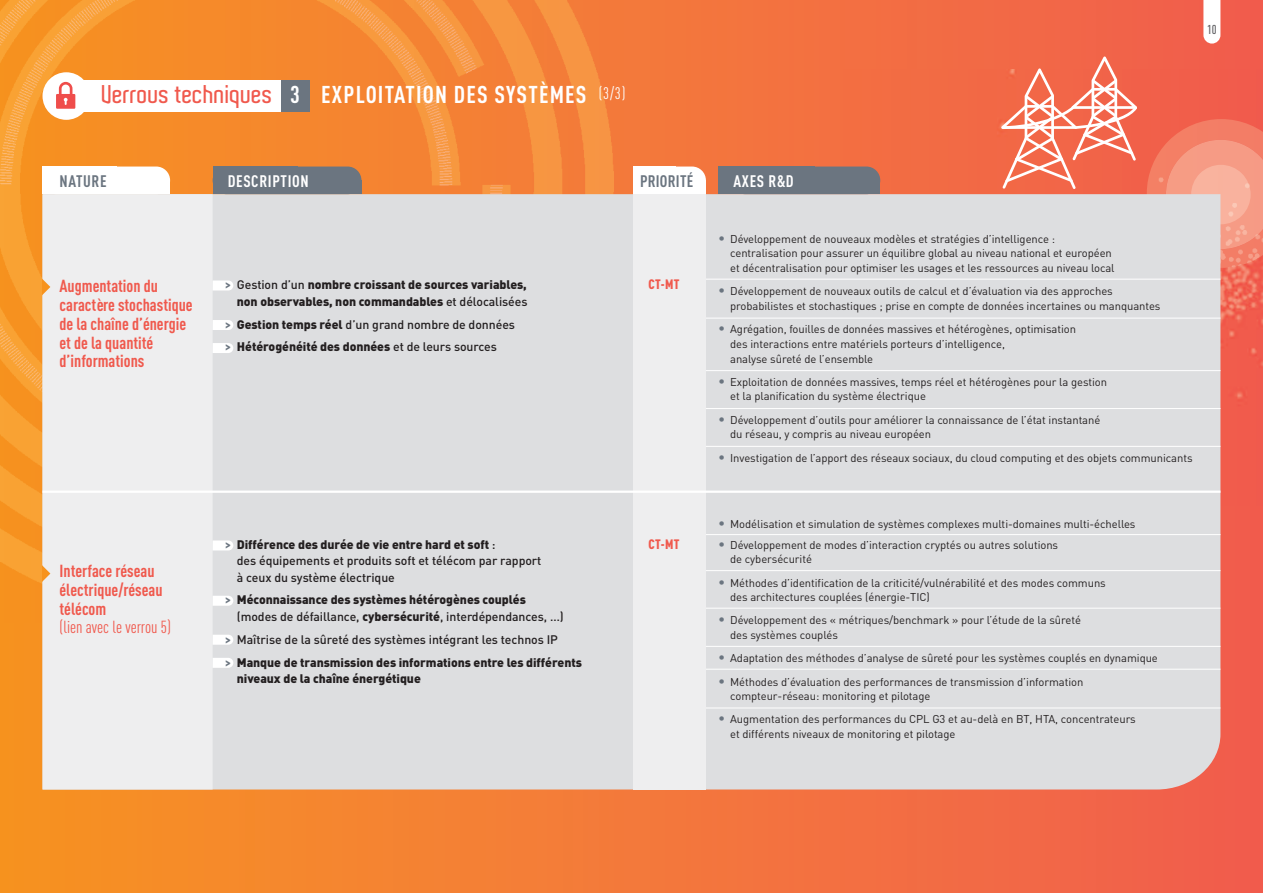
<style>
.page{position:relative;width:1263px;height:893px;background:#fff}
.page>*{position:absolute;margin:0;border:0;box-sizing:border-box;transform-origin:0 0}
.t1{font:700 24px "DIN Cond";letter-spacing:.05em;color:#fff}
.t2{font:700 17.25px/18.8px "DIN Cond";color:#f0594d}
.t3{font:17.25px "DIN Cond";color:#f0594d}
.t4{font:700 16.5px "DIN Cond";letter-spacing:.04em;color:#fff}
.t5{font:700 16.5px "DIN Cond";letter-spacing:.015em;color:#6b7580}
.t6{font:900 13.5px "DIN Cond";letter-spacing:.03em;color:#f0594d}
.t7{font:500 12.75px "DIN Cond";color:#636366}
.t8{font:900 12.3px/16.5px "DIN";letter-spacing:-.005em;color:#231f20}
.t9{font:500 12.3px/16.5px "DIN";letter-spacing:-.005em;color:#231f20}
.t10{font:11.25px/14.7px "DIN";letter-spacing:-.005em;color:#231f20}
.s1{font-family:"Aldo";font-weight:600;font-size:24.75px;color:#f0594d}
.s2{font-family:"DIN Cond";color:#6b7580}
.s3{font-weight:500}
.s4{font-family:"DIN Cond";font-weight:900;color:#6b7580}
.s5{font-weight:900}
.s6{font-family:"DIN Cond";font-weight:900;font-size:13.5px;color:#6b7580}
</style>
<div class="page">
<div style="left:0;top:0;width:1263px;height:893px;background:linear-gradient(to right,#f69423,#f15d50)"></div>
<img style="left:843px;top:70px;width:420px;height:435px">
<img style="left:1147px;top:119px;width:116px;height:149px">
<img style="left:1166px;top:140px;width:97px;height:109px">
<img style="left:1191px;top:165px;width:59px;height:59px">
<img style="left:0;top:0;width:613px;height:623px">
<div style="left:213px;top:194px;width:1007px;height:595px;background:#dddee0"></div>
<div style="left:43px;top:194px;width:170px;height:595px;background:#eeeeef"></div>
<div style="left:213px;top:167px;width:148px;height:27px;background:#6b7580;border-radius:14px"></div>
<div style="left:213px;top:181px;width:148px;height:13px;background:#6b7580"></div>
<div style="left:213px;top:167px;width:85px;height:27px;background:#6b7580"></div>
<div style="left:43px;top:167px;width:127px;height:27px;background:#fff;border-radius:14px"></div>
<div style="left:43px;top:180px;width:127px;height:14px;background:#fff"></div>
<div style="left:43px;top:167px;width:74px;height:27px;background:#fff"></div>
<div style="left:634px;top:167px;width:72px;height:27px;background:#fff;border-radius:14px"></div>
<div style="left:634px;top:180px;width:72px;height:14px;background:#fff"></div>
<div style="left:634px;top:167px;width:42px;height:27px;background:#fff"></div>
<div style="left:731px;top:167px;width:149px;height:27px;background:#6b7580;border-radius:14px"></div>
<div style="left:731px;top:181px;width:149px;height:13px;background:#6b7580"></div>
<div style="left:719px;top:167px;width:96px;height:27px;background:#6b7580"></div>
<div style="left:634px;top:194px;width:72px;height:595px;background:#eeeeef"></div>
<div style="left:53px;top:81px;width:238px;height:31px;background:#fff"></div>
<div style="left:281px;top:81px;width:29px;height:31px;background:#6b7580"></div>
<hr style="left:43px;top:491px;width:1177px;height:2px;background:#fff">
<hr style="left:706px;top:279px;width:514px;height:1px;background:#fff">
<hr style="left:706px;top:318px;width:514px;height:1px;background:#fff">
<hr style="left:706px;top:370px;width:514px;height:1px;background:#fff">
<hr style="left:706px;top:408px;width:514px;height:1px;background:#fff">
<hr style="left:706px;top:446px;width:514px;height:1px;background:#fff">
<hr style="left:706px;top:534px;width:514px;height:1px;background:#fff">
<hr style="left:706px;top:570px;width:514px;height:1px;background:#fff">
<hr style="left:706px;top:608px;width:514px;height:1px;background:#fff">
<hr style="left:706px;top:646px;width:514px;height:1px;background:#fff">
<hr style="left:706px;top:669px;width:514px;height:1px;background:#fff">
<hr style="left:706px;top:708px;width:514px;height:1px;background:#fff">
<div style="left:43px;top:72px;width:47px;height:48px;background:#fff;border-radius:24px"></div>
<svg style="left:56px;top:82px;width:19px;height:27px"></svg>
<svg style="left:213px;top:280px;width:20px;height:10px"></svg>
<svg style="left:213px;top:320px;width:20px;height:10px"></svg>
<svg style="left:213px;top:343px;width:20px;height:10px"></svg>
<svg style="left:213px;top:658px;width:20px;height:10px"></svg>
<svg style="left:213px;top:540px;width:20px;height:10px"></svg>
<svg style="left:213px;top:596px;width:20px;height:10px"></svg>
<svg style="left:213px;top:635px;width:20px;height:10px"></svg>
<svg style="left:43px;top:275px;width:7px;height:24px"></svg>
<svg style="left:43px;top:561px;width:7px;height:25px"></svg>
<svg style="left:1203px;top:0;width:17px;height:44px"></svg>
<svg style="left:1001px;top:57px;width:136px;height:132px"></svg>
<h1 class="t1" style="left:102px;top:86px;width:525px"><span class="s1">Verrous techniques</span> 3 EXPLOITATION DES SYSTÈMES <sup>(3/3)</sup></h1>
<p class="t7" style="left:1207px;top:25px;width:11px">10</p>
<h3 class="t5" style="left:60px;top:175px;width:49px">NATURE</h3>
<h3 class="t4" style="left:228px;top:175px;width:82px">DESCRIPTION</h3>
<h3 class="t5" style="left:640px;top:175px;width:55px">PRIORITÉ</h3>
<h3 class="t4" style="left:733px;top:175px;width:62px">AXES R&amp;D</h3>
<h2 class="t2" style="left:60px;top:278px;width:135px">Augmentation du caractère stochastique de la chaîne d’énergie et de la quantité d’informations</h2>
<p class="t8" style="left:225px;top:277px;width:304px;text-align:right"><span class="s2">&gt;</span> <span class="s3">Gestion d’un</span> nombre croissant de sources variables, non observables, non commandables <span class="s3">et délocalisées</span></p>
<p class="t9" style="left:225px;top:313px;width:291px;line-height:23px"><span class="s4">&gt;</span> <span class="s5">Gestion temps réel</span> d’un grand nombre de données <span class="s4">&gt;</span> <span class="s5">Hétérogénéité des données</span> et de leurs sources</p>
<h2 class="t2" style="left:60px;top:563px;width:105px">Interface réseau électrique/réseau télécom</h2>
<h2 class="t3" style="left:60px;top:621px;width:113px">(lien avec le verrou 5)</h2>
<p class="t9" style="left:237px;top:536px;width:306px;text-indent:-11px"><span class="s4">&gt;</span> <span class="s5">Différence des durée de vie entre hard et soft</span> :<br>des équipements et produits soft et télécom par rapport à ceux du système électrique</p>
<p class="t8" style="left:237px;top:592px;width:328px;text-indent:-11px"><span class="s2">&gt;</span> Méconnaissance des systèmes hétérogènes couplés <span class="s3">(modes de défaillance,</span> cybersécurité<span class="s3">, interdépendances, …)</span></p>
<p class="t8" style="left:225px;top:628px;width:358px;line-height:23px"><span class="s2">&gt;</span> <span class="s3">Maîtrise de la sûreté des systèmes intégrant les technos IP<br></span><span class="s2">&gt;</span> Manque de transmission des informations entre les différents</p>
<p class="t8" style="left:237px;top:671px;width:186px">niveaux de la chaîne énergétique</p>
<p class="t6" style="left:648px;top:280px;width:33px">CT-MT</p>
<p class="t6" style="left:648px;top:539px;width:33px">CT-MT</p>
<p class="t10" style="left:730px;top:231px;width:386px;text-indent:-11px"><span class="s6">•</span> Développement de nouveaux modèles et stratégies d’intelligence : centralisation pour assurer un équilibre global au niveau national et européen et décentralisation pour optimiser les usages et les ressources au niveau local</p>
<p class="t10" style="left:730px;top:284px;width:432px;text-indent:-11px"><span class="s6">•</span> Développement de nouveaux outils de calcul et d’évaluation via des approches probabilistes et stochastiques ; prise en compte de données incertaines ou manquantes</p>
<p class="t10" style="left:730px;top:322px;width:347px;text-indent:-11px"><span class="s6">•</span> Agrégation, fouilles de données massives et hétérogènes, optimisation des interactions entre matériels porteurs d’intelligence,<br>analyse sûreté de l’ensemble</p>
<p class="t10" style="left:730px;top:374px;width:378px;text-indent:-11px"><span class="s6">•</span> Exploitation de données massives, temps réel et hétérogènes pour la gestion et la planification du système électrique</p>
<p class="t10" style="left:730px;top:412px;width:372px;text-indent:-11px"><span class="s6">•</span> Développement d’outils pour améliorer la connaissance de l’état instantané du réseau, y compris au niveau européen</p>
<p class="t10" style="left:719px;top:450px;width:475px"><span class="s6">•</span> Investigation de l’apport des réseaux sociaux, du cloud computing et des objets communicants</p>
<p class="t10" style="left:719px;top:516px;width:418px"><span class="s6">•</span> Modélisation et simulation de systèmes complexes multi-domaines multi-échelles</p>
<p class="t10" style="left:730px;top:537px;width:330px;text-indent:-11px"><span class="s6">•</span> Développement de modes d’interaction cryptés ou autres solutions de cybersécurité</p>
<p class="t10" style="left:730px;top:575px;width:377px;text-indent:-11px"><span class="s6">•</span> Méthodes d’identification de la criticité/vulnérabilité et des modes communs des architectures couplées (énergie-TIC)</p>
<p class="t10" style="left:730px;top:613px;width:352px;text-indent:-11px"><span class="s6">•</span> Développement des « métriques/benchmark » pour l’étude de la sûreté des systèmes couplés</p>
<p class="t10" style="left:719px;top:651px;width:441px"><span class="s6">•</span> Adaptation des méthodes d’analyse de sûreté pour les systèmes couplés en dynamique</p>
<p class="t10" style="left:730px;top:674px;width:355px;text-indent:-11px"><span class="s6">•</span> Méthodes d’évaluation des performances de transmission d’information compteur-réseau: monitoring et pilotage</p>
<p class="t10" style="left:730px;top:712px;width:407px;text-indent:-11px"><span class="s6">•</span> Augmentation des performances du CPL G3 et au-delà en BT, HTA, concentrateurs et différents niveaux de monitoring et pilotage</p>
</div>
